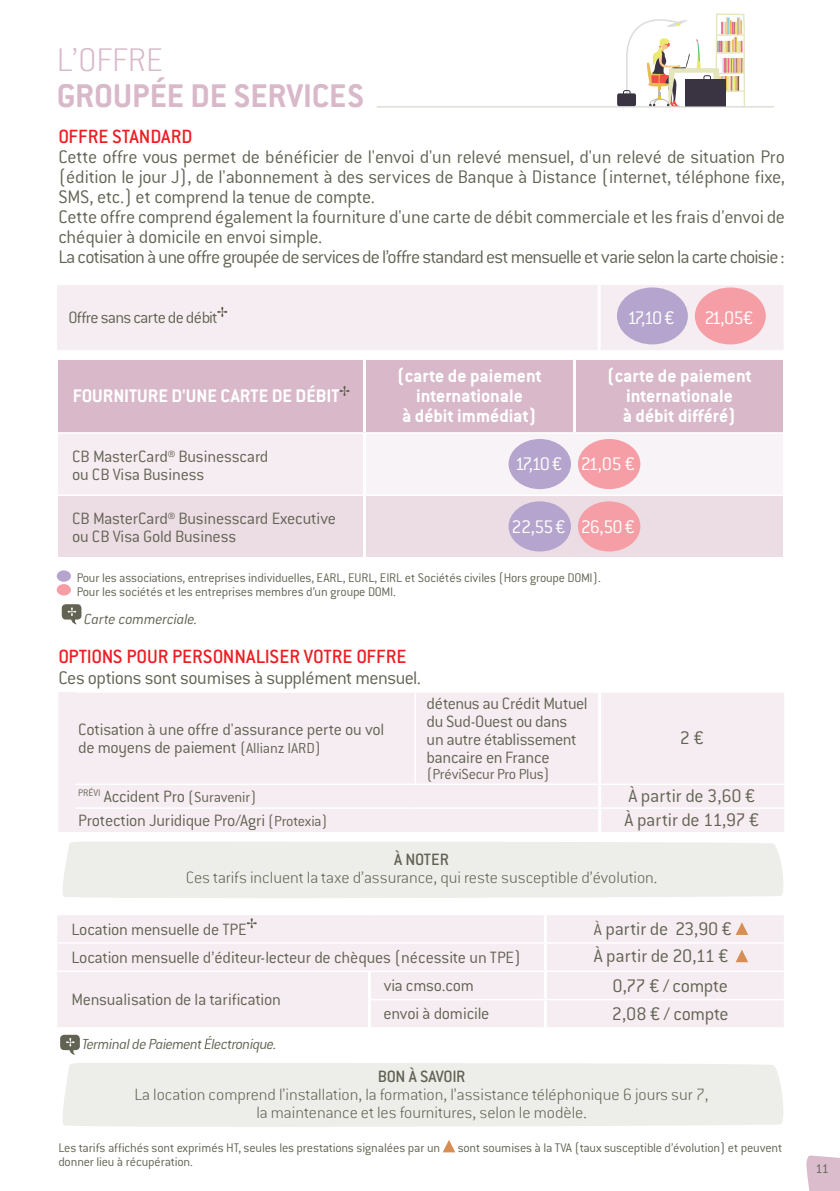
<style>
.page{position:relative;width:840px;height:1191px;background:#fff}
.page>*{position:absolute;margin:0;border:0;box-sizing:border-box;transform-origin:0 0}
.t1{font:700 36px "Conduit ITC";color:#d8b8c9}
.t2{font:200 36px "Conduit ITC";color:#d8b8c9}
.t3{font:500 21px "Conduit ITC";color:#ee1d23}
.t4{font:300 20px/20px "Conduit ITC";letter-spacing:-.015em;color:#636354}
.t5{font:700 20px/20px "Conduit ITC";color:#fff;text-align:center}
.t6{font:300 20px "Conduit ITC";letter-spacing:-.085em;color:#fff}
.t7{font:300 18px/18px "Conduit ITC";letter-spacing:-.015em;color:#636354}
.t8{font:200 18px/18px "Conduit ITC";color:#636354;text-align:center}
.t9{font:500 18px "Conduit ITC";letter-spacing:-.025em;color:#636354}
.t10{font:italic 300 16px "Conduit ITC";letter-spacing:-.03em;color:#636354}
.t11{font:300 16px "Conduit ITC";letter-spacing:-.01em;color:#636354}
.t12{font:300 14px "Conduit ITC";color:#636354}
.t13{font:300 13.8px/13.8px "Conduit ITC";letter-spacing:-.01em;color:#636354}
.s1{font-size:16px}
.s2{font-size:18px}
</style>
<div class="page">
<svg style="left:806px;top:1155px;width:33px;height:36px"></svg>
<svg style="left:61px;top:604px;width:21px;height:21px"></svg>
<div style="left:63px;top:841px;width:720px;height:57px;background:#ededea"></div>
<div style="left:63px;top:1063px;width:720px;height:64px;background:#ededea"></div>
<div style="left:58px;top:692px;width:725px;height:140px;background:#f5edf1"></div>
<hr style="left:414px;top:692px;width:2px;height:91px;background:#fff">
<hr style="left:598px;top:692px;width:3px;height:91px;background:#fff">
<hr style="left:598px;top:785px;width:3px;height:22px;background:#fff">
<hr style="left:598px;top:809px;width:3px;height:23px;background:#fff">
<hr style="left:75px;top:783px;width:340px;height:2px;background:#fff">
<hr style="left:415px;top:783px;width:184px;height:2px;background:#fff">
<hr style="left:599px;top:783px;width:184px;height:2px;background:#fff">
<hr style="left:75px;top:807px;width:340px;height:2px;background:#fff">
<hr style="left:415px;top:807px;width:184px;height:2px;background:#fff">
<hr style="left:599px;top:807px;width:184px;height:2px;background:#fff">
<svg style="left:443px;top:1140px;width:12px;height:12px"></svg>
<svg style="left:623px;top:13px;width:121px;height:93px"></svg>
<div style="left:616px;top:93px;width:19px;height:13px;background:#3a3341;border-radius:2px"></div>
<hr style="left:376px;top:106px;width:397px;height:1px;background:#cdcdc6">
<div style="left:57px;top:915px;width:726px;height:112px;background:#f5edf1"></div>
<hr style="left:543px;top:915px;width:3px;height:27px;background:#fff">
<hr style="left:543px;top:943px;width:3px;height:27px;background:#fff">
<hr style="left:368px;top:972px;width:3px;height:27px;background:#fff">
<hr style="left:543px;top:972px;width:3px;height:26px;background:#fff">
<hr style="left:368px;top:999px;width:3px;height:28px;background:#fff">
<hr style="left:543px;top:1000px;width:3px;height:27px;background:#fff">
<hr style="left:57px;top:942px;width:312px;height:1px;background:#fff">
<hr style="left:369px;top:942px;width:176px;height:1px;background:#fff">
<hr style="left:545px;top:942px;width:238px;height:1px;background:#fff">
<hr style="left:57px;top:970px;width:312px;height:2px;background:#fff">
<hr style="left:369px;top:970px;width:176px;height:2px;background:#fff">
<hr style="left:545px;top:970px;width:238px;height:2px;background:#fff">
<hr style="left:371px;top:998px;width:174px;height:2px;background:#fff">
<hr style="left:545px;top:998px;width:238px;height:2px;background:#fff">
<svg style="left:246px;top:918px;width:10px;height:10px"></svg>
<svg style="left:735px;top:922px;width:12px;height:13px"></svg>
<svg style="left:735px;top:949px;width:12px;height:13px"></svg>
<div style="left:60px;top:1034px;width:20px;height:16px;background:#636354;border-radius:4px"></div>
<svg style="left:66px;top:1038px;width:10px;height:17px"></svg>
<svg style="left:204px;top:1036px;width:8px;height:13px"></svg>
<div style="left:57px;top:570px;width:14px;height:12px;background:#b5a5ce;border-radius:50%"></div>
<div style="left:57px;top:584px;width:14px;height:11px;background:#f69ea6;border-radius:50%"></div>
<div style="left:57px;top:285px;width:726px;height:65px;background:#f5edf1"></div>
<hr style="left:597px;top:285px;width:3px;height:65px;background:#fff">
<svg style="left:217px;top:307px;width:10px;height:10px"></svg>
<div style="left:616px;top:287px;width:71px;height:57px;background:#b5a5ce;border-radius:50%"></div>
<div style="left:694px;top:287px;width:71px;height:57px;background:#f69ea6;border-radius:50%"></div>
<div style="left:58px;top:360px;width:724px;height:72px;background:#d8b8c9"></div>
<div style="left:58px;top:433px;width:306px;height:62px;background:#f5edf1"></div>
<div style="left:364px;top:433px;width:420px;height:62px;background:#f8f3f6"></div>
<div style="left:58px;top:496px;width:724px;height:61px;background:#ecdce4"></div>
<hr style="left:58px;top:432px;width:306px;height:2px;background:#fff">
<hr style="left:574px;top:432px;width:208px;height:2px;background:#fff">
<hr style="left:58px;top:494px;width:305px;height:2px;background:#fff">
<hr style="left:366px;top:494px;width:208px;height:2px;background:#fff">
<hr style="left:574px;top:494px;width:208px;height:2px;background:#fff">
<hr style="left:363px;top:360px;width:3px;height:72px;background:#fff">
<hr style="left:572px;top:360px;width:3px;height:72px;background:#fff">
<hr style="left:363px;top:434px;width:3px;height:61px;background:#fff">
<hr style="left:363px;top:495px;width:3px;height:62px;background:#fff">
<hr style="left:782px;top:433px;width:3px;height:62px;background:#fff">
<hr style="left:364px;top:432px;width:210px;height:2px;background:#fff">
<svg style="left:339px;top:386px;width:10px;height:10px"></svg>
<div style="left:508px;top:439px;width:62px;height:50px;background:#b5a5ce;border-radius:50%"></div>
<div style="left:577px;top:439px;width:63px;height:50px;background:#f69ea6;border-radius:50%"></div>
<div style="left:508px;top:501px;width:62px;height:50px;background:#b5a5ce;border-radius:50%"></div>
<div style="left:577px;top:501px;width:63px;height:50px;background:#f69ea6;border-radius:50%"></div>
<h1 class="t2" style="left:57px;top:38px;width:107px">L’OFFRE</h1>
<h1 class="t1" style="left:57px;top:74px;width:210px">groupée de service</h1>
<h1 class="t1" style="left:347px;top:74px;width:18px">s</h1>
<p class="t3" style="left:58px;top:124px;width:65px">OFFRE STANDARD</p>
<p class="t4" style="left:58px;top:146px;width:727px">Cette offre vous permet de bénéficier de l'envoi d'un relevé mensuel, d'un relevé de situation Pro (édition le jour J), de l'abonnement à des services de Banque à Distance (internet, téléphone fixe, SMS, etc.) et comprend la tenue de compte.<br>Cette offre comprend également la fourniture d'une carte de débit commerciale et les frais d'envoi de chéquier à domicile en envoi simple.<br>La cotisation à une offre groupée de services de l’offre standard est mensuelle et varie selon la carte choisie :</p>
<p class="t7" style="left:68px;top:308px;width:151px">Offre sans carte de débit</p>
<p class="t6" style="left:626px;top:305px;width:49px">17,10 €</p>
<p class="t6" style="left:704px;top:305px;width:50px">21,05€</p>
<p class="t5" style="left:73px;top:385px;width:268px">FOURNITURE D'UNE CARTE DE DéBIT</p>
<p class="t5" style="left:396px;top:365px;width:147px">(carte de paiement internationale<br>à débit immédiat)</p>
<p class="t5" style="left:606px;top:365px;width:147px">(carte de paiement internationale<br>à débit différé)</p>
<p class="t7" style="left:72px;top:447px;width:198px">CB MasterCard® Businesscard ou CB Visa Business</p>
<p class="t6" style="left:514px;top:451px;width:49px">17,10 €</p>
<p class="t6" style="left:580px;top:451px;width:56px">21,05 €</p>
<p class="t7" style="left:72px;top:509px;width:265px">CB MasterCard® Businesscard Executive ou CB Visa Gold Business</p>
<p class="t6" style="left:511px;top:514px;width:56px">22,55€</p>
<p class="t6" style="left:580px;top:514px;width:56px">26,50€</p>
<p class="t13" style="left:77px;top:570px;width:525px">Pour les associations, entreprises individuelles, EARL, EU RL, EIRL et Sociétés civiles (Hors groupe DOMI).<br>Pour les sociétés et les entreprises membres d’un groupe DOMI.</p>
<p class="t10" style="left:84px;top:610px;width:115px">Carte commerciale.</p>
<p class="t3" style="left:58px;top:644px;width:20px">OPTIONS</p>
<p class="t3" style="left:126px;top:644px;width:11px">POUR</p>
<p class="t3" style="left:172px;top:644px;width:11px">PERSONNALISER</p>
<p class="t3" style="left:304px;top:644px;width:11px">VOTRE</p>
<p class="t3" style="left:356px;top:644px;width:11px">OFFRE</p>
<p class="t4" style="left:58px;top:667px;width:364px">Ces options sont soumises à supplément mensuel.</p>
<p class="t7" style="left:78px;top:719px;width:307px">Cotisation à une offre d'assurance perte ou vol de moyens de paiement <span class="s1">(Allianz IARD)</span></p>
<p class="t7" style="left:426px;top:693px;width:162px">détenus au Crédit Mutuel du Sud-Ouest ou dans un autre établissement bancaire en France</p>
<p class="t11" style="left:426px;top:764px;width:125px">(PréviSecur Pro Plus)</p>
<p class="t4" style="left:679px;top:727px;width:25px">2€</p>
<p class="t7" style="left:78px;top:786px;width:180px"><sup>PRÉVI</sup> Accident Pro <span class="s1">(Suravenir)</span></p>
<p class="t4" style="left:628px;top:785px;width:128px">À partir de 3,60 €</p>
<p class="t7" style="left:78px;top:810px;width:251px">Protection Juridique Pro/Agri <span class="s1">(Protexia)</span></p>
<p class="t4" style="left:624px;top:809px;width:136px">À partir de 11,97 €</p>
<p class="t9" style="left:394px;top:848px;width:21px">À NOTER</p>
<p class="t8" style="left:186px;top:868px;width:472px">Ces tarifs incluent la taxe d’assurance, qui reste susceptible d’évolution.</p>
<p class="t7" style="left:71px;top:919px;width:174px">Location mensuelle de TPE</p>
<p class="t4" style="left:593px;top:918px;width:140px"><span class="s2">À</span> partir de 23,90 €</p>
<p class="t7" style="left:71px;top:947px;width:451px">Location mensuelle d’éditeur-lecteur de chèques (nécessite un TPE)</p>
<p class="t4" style="left:593px;top:945px;width:136px">À partir de 20,11 €</p>
<p class="t7" style="left:71px;top:990px;width:211px">Mensualisation de la tarification</p>
<p class="t7" style="left:383px;top:975px;width:92px">via cmso.com</p>
<p class="t4" style="left:612px;top:974px;width:117px">0,77 € / compte</p>
<p class="t7" style="left:383px;top:1004px;width:107px">envoi à domicile</p>
<p class="t4" style="left:611px;top:1003px;width:118px">2,08 € / compte</p>
<p class="t10" style="left:82px;top:1034px;width:196px">Terminal de Paiement lectronique.</p>
<p class="t9" style="left:377px;top:1065px;width:89px">BON À SAVOIR</p>
<p class="t8" style="left:134px;top:1085px;width:575px">La location comprend l’installation, la formation, l’assistance téléphonique 6 jours sur 7, la maintenance et les fournitures, selon le modèle.</p>
<p class="t13" style="left:58px;top:1140px;width:383px">Les tarifs affichés sont exprimés HT, seules les prestations signalées par un</p>
<p class="t13" style="left:457px;top:1140px;width:326px">sont soumises à la TVA (taux susceptible d’évolution) et peuvent</p>
<p class="t13" style="left:58px;top:1154px;width:136px">donner lieu à récupération.</p>
<p class="t12" style="left:815px;top:1160px;width:15px">11</p>
</div>
